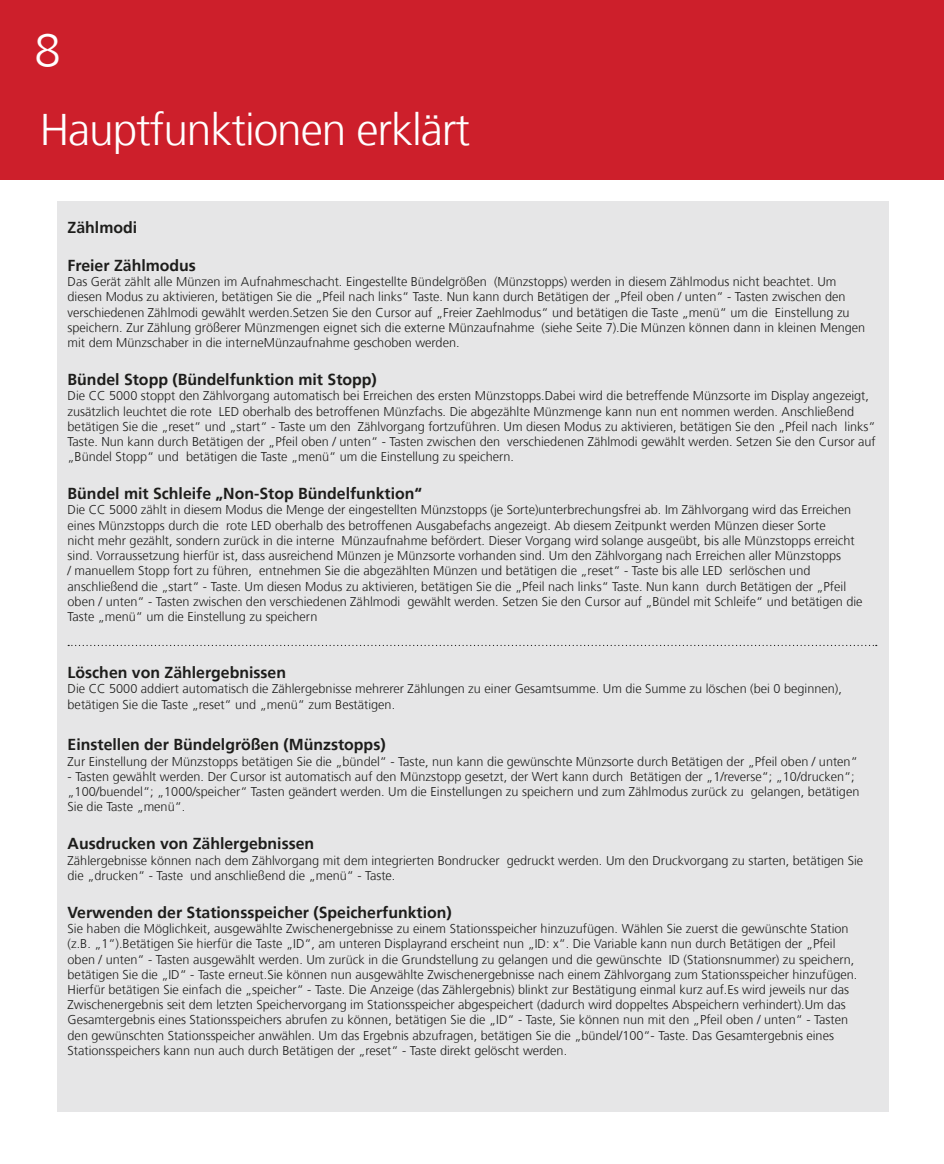
<style>
.page{position:relative;width:944px;height:1164px;background:#fff}
.page>*{position:absolute;margin:0;border:0;box-sizing:border-box;transform-origin:0 0}
.t1{font:300 47.48px "Frutiger";color:#fff}
.Section_Head{font:300 44.32px "Frutiger";letter-spacing:-.025em;color:#fff}
.t2{font:700 15.75px "Frutiger";color:#1d1d1b}
.t3{font:300 12.6px/15.3px "Frutiger";color:#1d1d1b}
</style>
<div class="page">
<div style="left:0;top:0;width:944px;height:180px;background:#cd1f2b"></div>
<div style="left:57px;top:201px;width:832px;height:910px;background:#e6e6e7"></div>
<svg style="left:68px;top:645px;width:809px;height:1px"></svg>
<h1 class="t1" style="left:35px;top:24px;width:28px">8</h1>
<p class="Section_Head" style="left:40px;top:104px;width:432px">Hauptfunktionen erklärt</p>
<p class="t2" style="left:68px;top:218px;width:71px">Zählmodi</p>
<p class="t2" style="left:68px;top:256px;width:130px">Freier Zählmodus</p>
<p class="t3" style="left:68px;top:274px;width:799px">Das Gerät zählt alle Münzen im Aufnahmeschacht. Eingestellte Bündelgrößen (Münzstopps) werden in diesem Zählmodus nicht beachtet. Um diesen Modus zu aktivieren, betätigen Sie die „Pfeil nach links“ Taste. Nun kann durch Betätigen der „Pfeil oben / unten“ - Tasten zwischen den verschiedenen Zählmodi gewählt werden.Setzen Sie den Cursor auf „Freier Zaehlmodus“ und betätigen die Taste „menü“ um die Einstellung zu speichern. Zur Zählung größerer Münzmengen eignet sich die externe Münzaufnahme (siehe Seite 7).Die Münzen können dann in kleinen Mengen mit dem Münzschaber in die interneMünzaufnahme geschoben werden.</p>
<p class="t2" style="left:68px;top:370px;width:311px">Bündel Stopp (Bündelfunktion mit Stopp)</p>
<p class="t3" style="left:68px;top:389px;width:810px">Die CC 5000 stoppt den Zählvorgang automatisch bei Erreichen des ersten Münzstopps.Dabei wird die betreffende Münzsorte im Display angezeigt, zusätzlich leuchtet die rote LED oberhalb des betroffenen Münzfachs. Die abgezählte Münzmenge kann nun ent nommen werden. Anschließend betätigen Sie die „reset“ und „start“ - Taste um den Zählvorgang fortzuführen. Um diesen Modus zu aktivieren, betätigen Sie den „Pfeil nach links“ Taste. Nun kann durch Betätigen der „Pfeil oben / unten“ - Tasten zwischen den verschiedenen Zählmodi gewählt werden. Setzen Sie den Cursor auf „Bündel Stopp“ und betätigen die Taste „menü“ um die Einstellung zu speichern.</p>
<p class="t2" style="left:68px;top:485px;width:356px">Bündel mit Schleife „Non-Stop Bündelfunktion“</p>
<p class="t3" style="left:68px;top:503px;width:796px">Die CC 5000 zählt in diesem Modus die Menge der eingestellten Münzstopps (je Sorte)unterbrechungsfrei ab. Im Zählvorgang wird das Erreichen eines Münzstopps durch die rote LED oberhalb des betroffenen Ausgabefachs angezeigt. Ab diesem Zeitpunkt werden Münzen dieser Sorte<br>nicht mehr gezählt, sondern zurück in die interne Münzaufnahme befördert. Dieser Vorgang wird solange ausgeübt, bis alle Münzstopps erreicht sind. Vorraussetzung hierfür ist, dass ausreichend Münzen je Münzsorte vorhanden sind. Um den Zählvorgang nach Erreichen aller Münzstopps<br>/ manuellem Stopp fort zu führen, entnehmen Sie die abgezählten Münzen und betätigen die „reset“ - Taste bis alle LED ́serlöschen und anschließend die „start“ - Taste. Um diesen Modus zu aktivieren, betätigen Sie die „Pfeil nach links“ Taste. Nun kann durch Betätigen der „Pfeil oben / unten“ - Tasten zwischen den verschiedenen Zählmodi gewählt werden. Setzen Sie den Cursor auf „Bündel mit Schleife“ und betätigen die Taste „menü“ um die Einstellung zu speichern</p>
<p class="t2" style="left:68px;top:663px;width:220px">Löschen von Zählergebnissen</p>
<p class="t3" style="left:68px;top:682px;width:776px">Die CC 5000 addiert automatisch die Zählergebnisse mehrerer Zählungen zu einer Gesamtsumme. Um die Summe zu löschen (bei 0 beginnen), betätigen Sie die Taste „reset“ und „menü“ zum Bestätigen.</p>
<p class="t2" style="left:68px;top:736px;width:320px">Einstellen der Bündelgrößen (Münzstopps)</p>
<p class="t3" style="left:68px;top:754px;width:792px">Zur Einstellung der Münzstopps betätigen Sie die „bündel“ - Taste, nun kann die gewünschte Münzsorte durch Betätigen der „Pfeil oben / unten“</p>
<p class="t3" style="left:68px;top:769px;width:793px">- Tasten gewählt werden. Der Cursor ist automatisch auf den Münzstopp gesetzt, der Wert kann durch Betätigen der „1/reverse“; „10/drucken“; „100/buendel“; „1000/speicher“ Tasten geändert werden. Um die Einstellungen zu speichern und zum Zählmodus zurück zu gelangen, betätigen<br>Sie die Taste „menü“.</p>
<p class="t2" style="left:68px;top:835px;width:248px">Ausdrucken von Zählergebnissen</p>
<p class="t3" style="left:68px;top:853px;width:797px">Zählergebnisse können nach dem Zählvorgang mit dem integrierten Bondrucker gedruckt werden. Um den Druckvorgang zu starten, betätigen Sie die „drucken“ - Taste und anschließend die „menü“ - Taste.</p>
<p class="t2" style="left:68px;top:903px;width:386px">Verwenden der Stationsspeicher (Speicherfunktion)</p>
<p class="t3" style="left:68px;top:921px;width:791px">Sie haben die Möglichkeit, ausgewählte Zwischenergebnisse zu einem Stationsspeicher hinzuzufügen. Wählen Sie zuerst die gewünschte Station (z.B. „1“).Betätigen Sie hierfür die Taste „ID“, am unteren Displayrand erscheint nun „ID: x“. Die Variable kann nun durch Betätigen der „Pfeil oben / unten“ - Tasten ausgewählt werden. Um zurück in die Grundstellung zu gelangen und die gewünschte ID (Stationsnummer) zu speichern, betätigen Sie die „ID“ - Taste erneut.Sie können nun ausgewählte Zwischenergebnisse nach einem Zählvorgang zum Stationsspeicher hinzufügen.<br>Hierfür betätigen Sie einfach die „speicher“ - Taste. Die Anzeige (das Zählergebnis) blinkt zur Bestätigung einmal kurz auf.Es wird jeweils nur das Zwischenergebnis seit dem letzten Speichervorgang im Stationsspeicher abgespeichert (dadurch wird doppeltes Abspeichern verhindert).Um das Gesamtergebnis eines Stationsspeichers abrufen zu können, betätigen Sie die „ID“ - Taste, Sie können nun mit den „Pfeil oben / unten“ - Tasten den gewünschten Stationsspeicher anwählen. Um das Ergebnis abzufragen, betätigen Sie die „bündel/100“- Taste. Das Gesamtergebnis eines Stationsspeichers kann nun auch durch Betätigen der „reset“ - Taste direkt gelöscht werden.</p>
</div>
